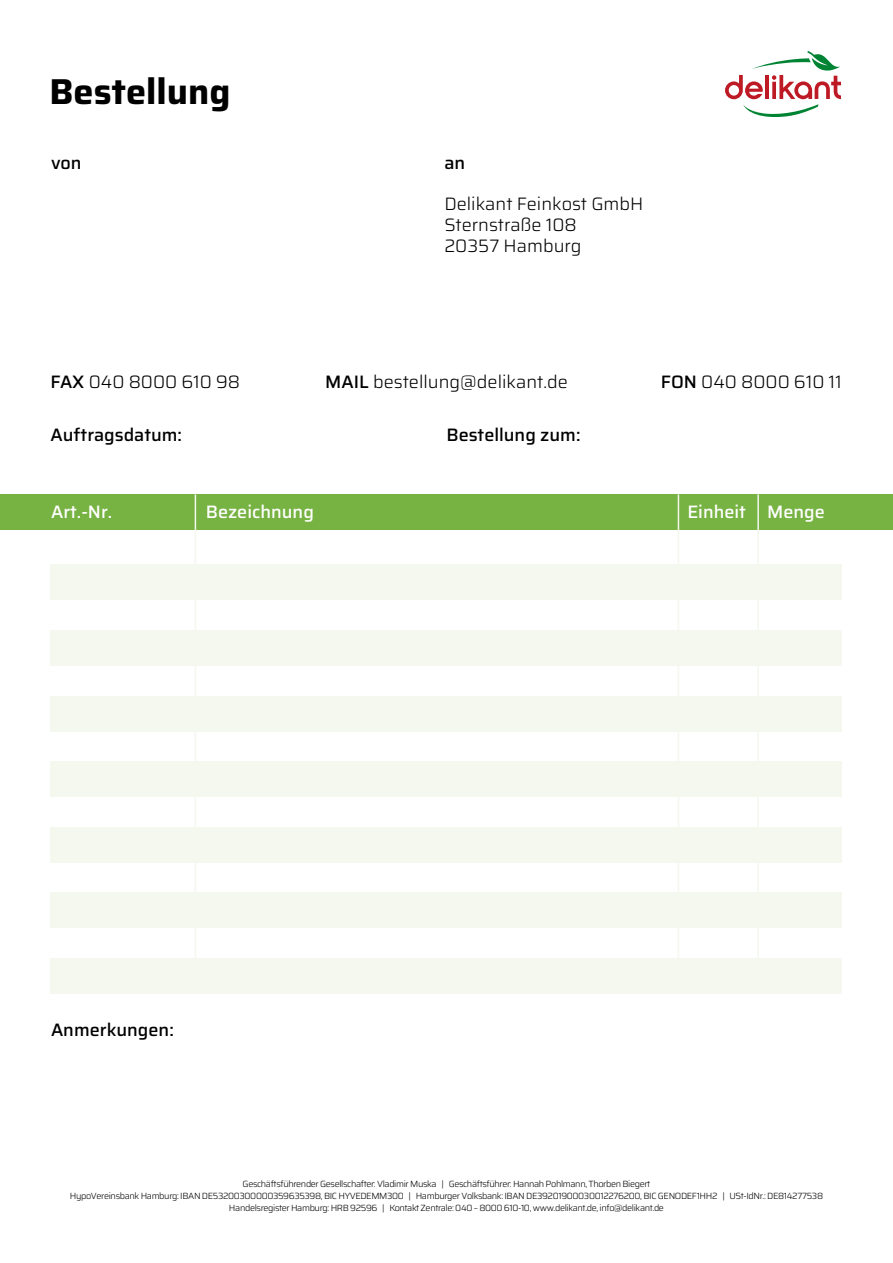
<style>
.page{position:relative;width:893px;height:1263px;background:#fff}
.page>*{position:absolute;margin:0;border:0;box-sizing:border-box;transform-origin:0 0}
.t1{font:100 36px "Saira";color:#000}
.t2{font:100 18px/21px "Saira";color:#000}
.t3{font:100 18px "Saira";color:#fff}
.t4{font:100 9px/12px "Saira";letter-spacing:-.04em;color:#000;text-align:center}
</style>
<div class="page">
<div style="left:51px;top:959px;width:791px;height:35px;background:#f4f8ee"></div>
<div style="left:51px;top:893px;width:791px;height:35px;background:#f4f8ee"></div>
<div style="left:51px;top:827px;width:791px;height:35px;background:#f4f8ee"></div>
<div style="left:51px;top:762px;width:791px;height:35px;background:#f4f8ee"></div>
<div style="left:51px;top:696px;width:791px;height:35px;background:#f4f8ee"></div>
<div style="left:51px;top:630px;width:791px;height:35px;background:#f4f8ee"></div>
<div style="left:51px;top:564px;width:791px;height:36px;background:#f4f8ee"></div>
<div style="left:0;top:494px;width:893px;height:36px;background:#77b342"></div>
<svg style="left:725px;top:51px;width:116px;height:66px"></svg>
<hr style="left:195px;top:494px;width:1px;height:500px;background:#f4f8ee">
<hr style="left:678px;top:494px;width:1px;height:500px;background:#f4f8ee">
<hr style="left:757px;top:494px;width:2px;height:500px;background:#f4f8ee">
<h1 class="t1" style="left:50px;top:63px;width:182px">Bestellung</h1>
<h2 class="t2" style="left:51px;top:151px;width:32px">von</h2>
<h2 class="t2" style="left:444px;top:151px;width:22px">an</h2>
<h2 class="t2" style="left:444px;top:192px;width:201px">Delikant Feinkost GmbH<br>Sternstraße 108<br>20357 Hamburg</h2>
<h2 class="t2" style="left:51px;top:370px;width:191px">FAX 040 8000 610 98</h2>
<h2 class="t2" style="left:325px;top:370px;width:244px">MAIL bestellung@delikant.de</h2>
<h2 class="t2" style="left:661px;top:370px;width:183px">FON 040 8000 610 11</h2>
<h2 class="t2" style="left:51px;top:424px;width:133px">Auftragsdatum:</h2>
<h2 class="t2" style="left:446px;top:424px;width:135px">Bestellung zum:</h2>
<h2 class="t3" style="left:51px;top:497px;width:63px">Art.-Nr.</h2>
<h2 class="t3" style="left:206px;top:497px;width:110px">Bezeichnung</h2>
<h2 class="t3" style="left:687px;top:497px;width:139px">Einheit Menge</h2>
<h2 class="t2" style="left:51px;top:1018px;width:124px">Anmerkungen:</h2>
<p class="t4" style="left:70px;top:1178px;width:755px">Geschäftsführender Gesellschafter: Vladimir Muska | Geschäftsführer: Hannah Pohlmann, Thorben Biegert<br>HypoVereinsbank Hamburg: IBAN DE53200300000359635398, BIC HYVEDEMM300 | Hamburger Volksbank: IBAN DE39201900030012276200, BIC GENODEF1HH2 | USt-IdNr.: DE814277538<br>Handelsregister Hamburg: HRB 92596 | Kontakt Zentrale: 040 – 8000 610-10, www.delikant.de, info@delikant.de</p>
</div>
